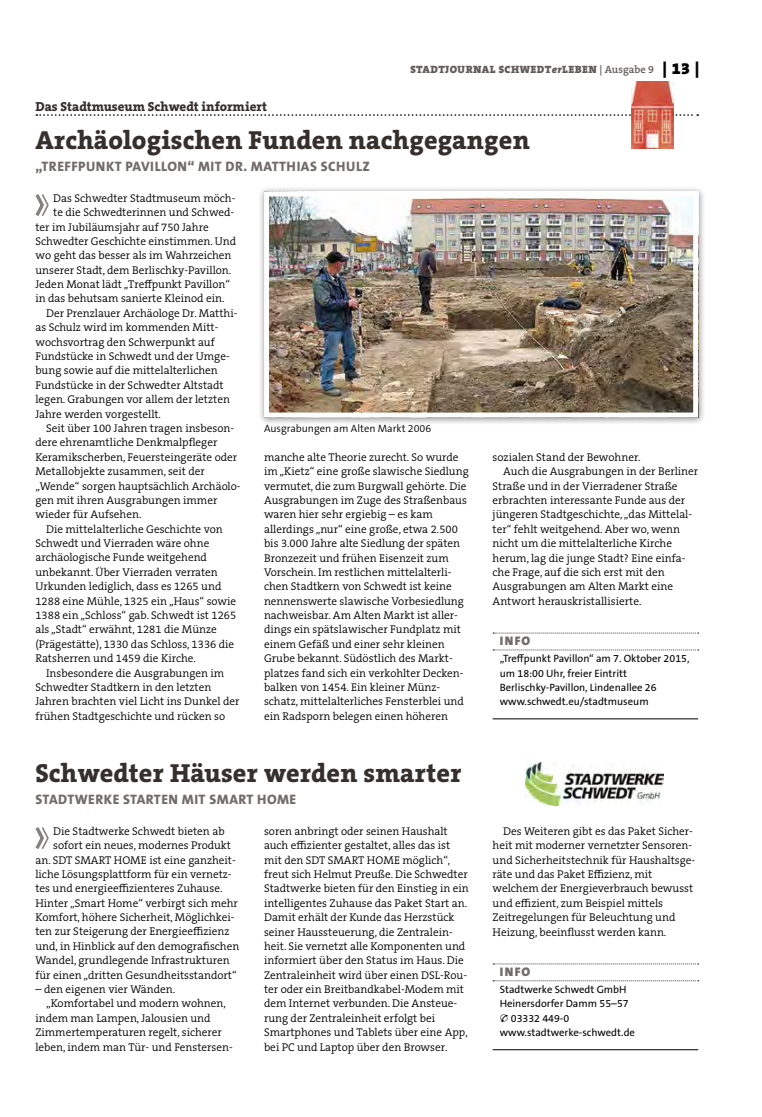
<style>
.page{position:relative;width:762px;height:1117px;background:#fff}
.page>*{position:absolute;margin:0;border:0;box-sizing:border-box;transform-origin:0 0}
.t1{font:800 26.25px "The Serif B W8";letter-spacing:.01em;color:#36302d}
.t2{font:800 13.75px "The Sans B W8";letter-spacing:.035em;color:#716c69}
.t3{font:800 13.12px "The Serif B W8";color:#36302d}
.t4{font:900 12.5px "The Sans B W9";letter-spacing:.11em;color:#716c69}
.t5{font:300 11.25px/14.4px "The Serif B W4";color:#000}
.t6{font:10.62px/14.4px "The Sans B W5 Plain";color:#000}
.t7{font:900 10.62px "The Serif B W9";letter-spacing:.045em;color:#615c58}
.t8{font:300 10.62px "The Sans B W4";color:#000}
.s1{font-style:italic}
.s2{font-family:"The Serif B W6";font-weight:600}
.s3{font-size:16.25px;color:#000}
</style>
<div class="page">
<svg style="left:493px;top:632px;width:206px;height:1px"></svg>
<svg style="left:493px;top:649px;width:206px;height:1px"></svg>
<hr style="left:493px;top:718px;width:205px;height:1px;background:#000">
<svg style="left:35px;top:194px;width:14px;height:22px"></svg>
<svg style="left:36px;top:114px;width:662px;height:2px"></svg>
<div style="left:258px;top:186px;width:448px;height:239px;background:#000;opacity:.45"></div>
<img style="left:270px;top:197px;width:422px;height:214px">
<div style="left:264px;top:191px;width:434px;height:226px;border:5px solid #fff"></div>
<svg style="left:493px;top:963px;width:206px;height:1px"></svg>
<svg style="left:493px;top:980px;width:206px;height:1px"></svg>
<hr style="left:493px;top:1048px;width:205px;height:1px;background:#000">
<svg style="left:35px;top:827px;width:14px;height:22px"></svg>
<img style="left:632px;top:81px;width:41px;height:67px">
<img style="left:525px;top:762px;width:138px;height:43px">
<p class="t3" style="left:35px;top:97px;width:233px">Das Stadtmuseum Schwedt informiert</p>
<p class="t7" style="left:410px;top:63px;width:290px">STADTJOURNAL SCHWEDT<span class="s1">er</span>LEBEN <span class="s2">| Ausgabe 9</span> <span class="s3">| 13 |</span></p>
<h1 class="t1" style="left:35px;top:123px;width:496px">Archäologischen Funden nachgegangen</h1>
<p class="t2" style="left:35px;top:157px;width:336px">„TREFFPUNKT PAVILLON“ MIT DR. MATTHIAS SCHULZ</p>
<p class="t5" style="left:53px;top:191px;width:184px">Das Schwedter Stadtmuseum möch-</p>
<p class="t5" style="left:53px;top:205px;width:183px">te die Schwedterinnen und Schwed-</p>
<p class="t5" style="left:35px;top:219px;width:175px">ter im Jubiläumsjahr auf 750 Jahre</p>
<p class="t5" style="left:35px;top:234px;width:202px">Schwedter Geschichte einstimmen. Und</p>
<p class="t5" style="left:35px;top:248px;width:198px">wo geht das besser als im Wahrzeichen</p>
<p class="t5" style="left:35px;top:263px;width:197px">unserer Stadt, dem Berlischky-Pavillon.</p>
<p class="t5" style="left:35px;top:277px;width:196px">Jeden Monat lädt „Treffpunkt Pavillon“</p>
<p class="t5" style="left:35px;top:291px;width:190px">in das behutsam sanierte Kleinod ein.</p>
<p class="t5" style="left:46px;top:306px;width:193px">Der Prenzlauer Archäologe Dr. Matthi-</p>
<p class="t5" style="left:35px;top:320px;width:184px">as Schulz wird im kommenden Mitt-</p>
<p class="t5" style="left:35px;top:334px;width:181px">wochsvortrag den Schwerpunkt auf</p>
<p class="t5" style="left:35px;top:349px;width:196px">Fundstücke in Schwedt und der Umge-</p>
<p class="t5" style="left:35px;top:363px;width:184px">bung sowie auf die mittelalterlichen</p>
<p class="t5" style="left:35px;top:378px;width:190px">Fundstücke in der Schwedter Altstadt</p>
<p class="t5" style="left:35px;top:392px;width:196px">legen. Grabungen vor allem der letzten</p>
<p class="t5" style="left:35px;top:406px;width:127px">Jahre werden vorgestellt.</p>
<p class="t5" style="left:46px;top:421px;width:190px">Seit über 100 Jahren tragen insbeson-</p>
<p class="t5" style="left:35px;top:435px;width:183px">dere ehrenamtliche Denkmalpfleger</p>
<p class="t5" style="left:35px;top:449px;width:203px">Keramikscherben, Feuersteingeräte oder</p>
<p class="t5" style="left:35px;top:464px;width:171px">Metallobjekte zusammen, seit der</p>
<p class="t5" style="left:35px;top:478px;width:207px">„Wende“ sorgen hauptsächlich Archäolo-</p>
<p class="t5" style="left:35px;top:493px;width:183px">gen mit ihren Ausgrabungen immer</p>
<p class="t5" style="left:35px;top:507px;width:108px">wieder für Aufsehen.</p>
<p class="t5" style="left:46px;top:521px;width:178px">Die mittelalterliche Geschichte von</p>
<p class="t5" style="left:35px;top:536px;width:175px">Schwedt und Vierraden wäre ohne</p>
<p class="t5" style="left:35px;top:550px;width:173px">archäologische Funde weitgehend</p>
<p class="t5" style="left:35px;top:564px;width:184px">unbekannt. Über Vierraden verraten</p>
<p class="t5" style="left:35px;top:579px;width:187px">Urkunden lediglich, dass es 1265 und</p>
<p class="t5" style="left:35px;top:593px;width:202px">1288 eine Mühle, 1325 ein „Haus“ sowie</p>
<p class="t5" style="left:35px;top:608px;width:202px">1388 ein „Schloss“ gab. Schwedt ist 1265</p>
<p class="t5" style="left:35px;top:622px;width:183px">als „Stadt“ erwähnt, 1281 die Münze</p>
<p class="t5" style="left:35px;top:636px;width:200px">(Prägestätte), 1330 das Schloss, 1336 die</p>
<p class="t5" style="left:35px;top:651px;width:162px">Ratsherren und 1459 die Kirche.</p>
<p class="t5" style="left:46px;top:665px;width:180px">Insbesondere die Ausgrabungen im</p>
<p class="t5" style="left:35px;top:680px;width:177px">Schwedter Stadtkern in den letzten</p>
<p class="t5" style="left:35px;top:694px;width:206px">Jahren brachten viel Licht ins Dunkel der</p>
<p class="t5" style="left:35px;top:708px;width:191px">frühen Stadtgeschichte und rücken so</p>
<p class="t8" style="left:264px;top:421px;width:169px">Ausgrabungen am Alten Markt 2006</p>
<p class="t5" style="left:264px;top:450px;width:206px">manche alte Theorie zurecht. So wurde im „Kietz“ eine große slawische Siedlung vermutet, die zum Burgwall gehörte. Die Ausgrabungen im Zuge des Straßenbaus waren hier sehr ergiebig – es kam allerdings „nur“ eine große, etwa 2.500 bis 3.000 Jahre alte Siedlung der späten Bronzezeit und frühen Eisenzeit zum Vorschein. Im restlichen mittelalterli&shy;chen Stadtkern von Schwedt ist keine nennenswerte slawische Vorbesiedlung nachweisbar. Am Alten Markt ist aller&shy;dings ein spätslawischer Fundplatz mit einem Gefäß und einer sehr kleinen Grube bekannt. Südöstlich des Markt&shy;platzes fand sich ein verkohlter Decken&shy;balken von 1454. Ein kleiner Münz&shy;schatz, mittelalterliches Fensterblei und ein Radsporn belegen einen höheren</p>
<p class="t5" style="left:493px;top:450px;width:150px">sozialen Stand der Bewohner.</p>
<p class="t5" style="left:503px;top:464px;width:196px">Auch die Ausgrabungen in der Berliner</p>
<p class="t5" style="left:493px;top:478px;width:186px">Straße und in der Vierradener Straße</p>
<p class="t5" style="left:493px;top:493px;width:194px">erbrachten interessante Funde aus der</p>
<p class="t5" style="left:493px;top:507px;width:201px">jüngeren Stadtgeschichte, „das Mittelal-</p>
<p class="t5" style="left:493px;top:521px;width:189px">ter“ fehlt weitgehend. Aber wo, wenn</p>
<p class="t5" style="left:493px;top:536px;width:181px">nicht um die mittelalterliche Kirche</p>
<p class="t5" style="left:493px;top:550px;width:194px">herum, lag die junge Stadt? Eine einfa-</p>
<p class="t5" style="left:493px;top:565px;width:174px">che Frage, auf die sich erst mit den</p>
<p class="t5" style="left:493px;top:579px;width:182px">Ausgrabungen am Alten Markt eine</p>
<p class="t5" style="left:493px;top:593px;width:150px">Antwort herauskristallisierte.</p>
<p class="t4" style="left:500px;top:632px;width:32px">INFO</p>
<p class="t6" style="left:500px;top:651px;width:191px">„Treffpunkt Pavillon“ am 7. Oktober 2015, um 18:00 Uhr, freier Eintritt Berlischky-Pavillon, Lindenallee 26 www.schwedt.eu/stadtmuseum</p>
<h1 class="t1" style="left:35px;top:755px;width:428px">Schwedter Häuser werden smarter</h1>
<p class="t2" style="left:36px;top:790px;width:262px">STADTWERKE STARTEN MIT SMART HOME</p>
<p class="t5" style="left:53px;top:823px;width:173px">Die Stadtwerke Schwedt bieten ab</p>
<p class="t5" style="left:53px;top:838px;width:179px">sofort ein neues, modernes Produkt</p>
<p class="t5" style="left:35px;top:852px;width:202px">an. SDT SMART HOME ist eine ganzheit-</p>
<p class="t5" style="left:35px;top:866px;width:198px">liche Lösungsplattform für ein vernetz-</p>
<p class="t5" style="left:35px;top:881px;width:189px">tes und energieeffizienteres Zuhause.</p>
<p class="t5" style="left:35px;top:895px;width:204px">Hinter „Smart Home“ verbirgt sich mehr</p>
<p class="t5" style="left:35px;top:909px;width:201px">Komfort, höhere Sicherheit, Möglichkei-</p>
<p class="t5" style="left:35px;top:924px;width:196px">ten zur Steigerung der Energieeffizienz</p>
<p class="t5" style="left:35px;top:938px;width:205px">und, in Hinblick auf den demografischen</p>
<p class="t5" style="left:35px;top:953px;width:196px">Wandel, grundlegende Infrastrukturen</p>
<p class="t5" style="left:35px;top:967px;width:203px">für einen „dritten Gesundheitsstandort“</p>
<p class="t5" style="left:35px;top:981px;width:141px">– den eigenen vier Wänden.</p>
<p class="t5" style="left:46px;top:996px;width:181px">„Komfortabel und modern wohnen,</p>
<p class="t5" style="left:35px;top:1010px;width:177px">indem man Lampen, Jalousien und</p>
<p class="t5" style="left:35px;top:1024px;width:188px">Zimmertemperaturen regelt, sicherer</p>
<p class="t5" style="left:35px;top:1039px;width:199px">leben, indem man Tür- und Fenstersen-</p>
<p class="t5" style="left:264px;top:823px;width:206px">soren anbringt oder seinen Haushalt auch effizienter gestaltet, alles das ist mit den SDT SMART HOME möglich“, freut sich Helmut Preuße. Die Schwedter Stadtwerke bieten für den Einstieg in ein intelligentes Zuhause das Paket Start an.<br>Damit erhält der Kunde das Herzstück seiner Haussteuerung, die Zentralein&shy;heit. Sie vernetzt alle Komponenten und informiert über den Status im Haus. Die Zentraleinheit wird über einen DSL-Rou&shy;ter oder ein Breitbandkabel-Modem mit dem Internet verbunden. Die Ansteue&shy;rung der Zentraleinheit erfolgt bei Smartphones und Tablets über eine App, bei PC und Laptop über den Browser.</p>
<p class="t5" style="left:493px;top:823px;width:204px;text-indent:11px">Des Weiteren gibt es das Paket Sicher&shy;heit mit moderner vernetzter Sensoren&shy;und Sicherheitstechnik für Haushaltsge&shy;räte und das Paket Effizienz, mit welchem der Energieverbrauch bewusst und effizient, zum Beispiel mittels Zeitregelungen für Beleuchtung und Heizung, beeinflusst werden kann.</p>
<p class="t4" style="left:500px;top:963px;width:32px">INFO</p>
<p class="t6" style="left:500px;top:982px;width:128px">Stadtwerke Schwedt GmbH</p>
<p class="t6" style="left:500px;top:996px;width:130px">Heinersdorfer Damm 55–57</p>
<p class="t6" style="left:511px;top:1010px;width:60px">03332 449-0</p>
<p class="t6" style="left:500px;top:1025px;width:137px">www.stadtwerke-schwedt.de</p>
</div>
